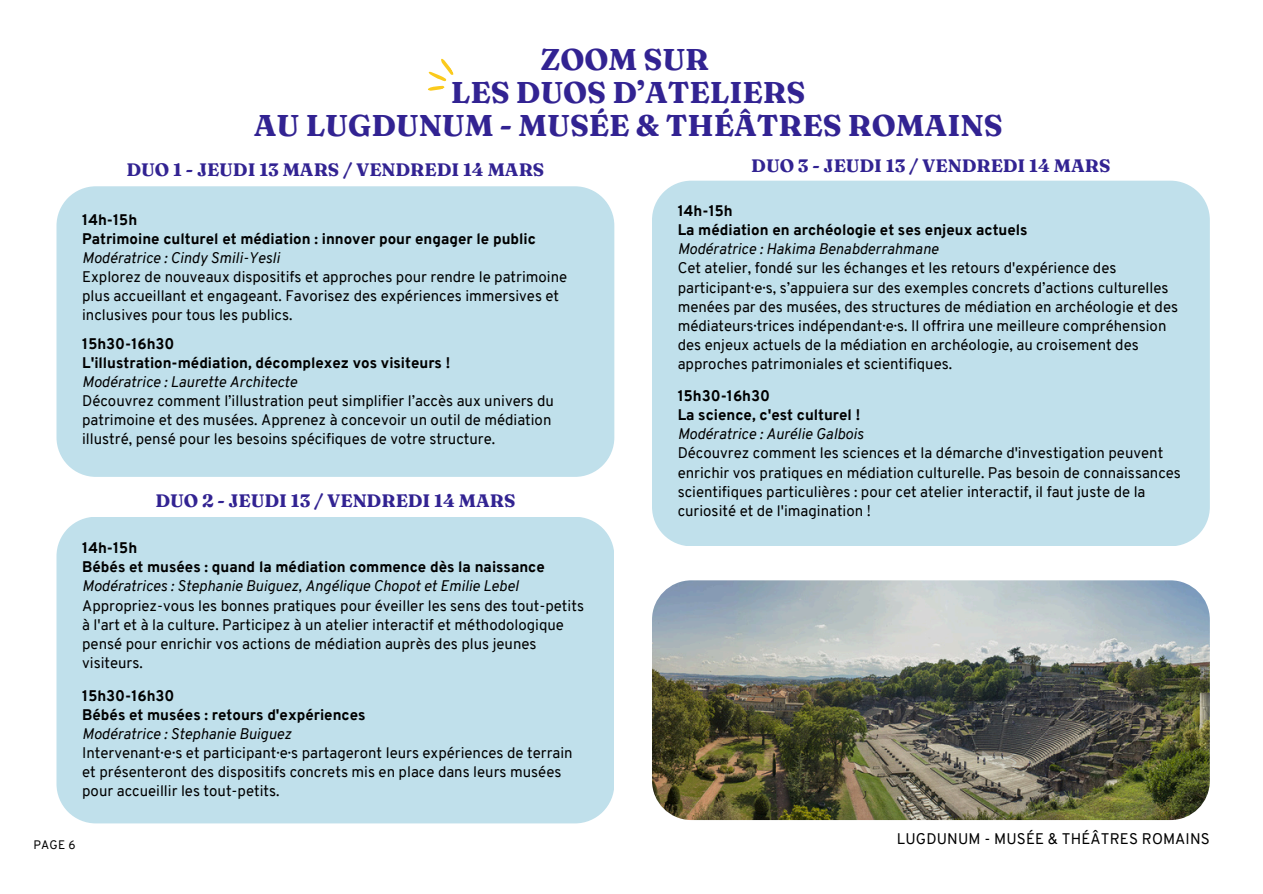
<style>
.page{position:relative;width:1263px;height:894px;background:#fff}
.page>*{position:absolute;margin:0;border:0;box-sizing:border-box;transform-origin:0 0}
.t1{font:700 30px/32.7px "Fraunces 9 pt";color:#322392;text-align:center}
.t2{font:700 18px "Fraunces 9 pt";color:#322392}
.t3{font:15px/19.2px "Overpass";color:#000}
.t4{font:12px "Overpass";color:#000}
.s1{font-weight:800}
.s2{font-style:italic}
</style>
<div class="page">
<svg style="left:428px;top:58px;width:26px;height:33px"></svg>
<div style="left:56px;top:186px;width:558px;height:291px;background:#c0e0eb"></div>
<div style="left:56px;top:517px;width:558px;height:306px;background:#c0e0eb"></div>
<div style="left:652px;top:181px;width:558px;height:365px;background:#c0e0eb"></div>
<img style="left:652px;top:580px;width:558px;height:239px;border-radius:39px">
<h1 class="t1" style="left:254px;top:43px;width:750px">ZOOM SUR<br>LES DUOS D’ATELIERS<br>AU LUGDUNUM - MUSÉE &amp; THÉÂTRES ROMAINS</h1>
<h4 class="t2" style="left:127px;top:158px;width:419px">DUO 1 - JEUDI 13 MARS / VENDREDI 14 MARS</h4>
<p class="t3" style="left:82px;top:211px;width:487px"><span class="s1">14h-15h<br>Patrimoine culturel et médiation : innover pour engager le public </span><span class="s2">Modératrice : Cindy Smili-Yesli<br></span>Explorez de nouveaux dispositifs et approches pour rendre le patrimoine plus accueillant et engageant. Favorisez des expériences immersives et inclusives pour tous les publics.</p>
<h2 class="t3" style="left:82px;top:335px;width:473px"><span class="s1">15h30-16h30<br>L'illustration-médiation, décomplexez vos visiteurs !<br></span><span class="s2">Modératrice : Laurette Architecte<br></span>Découvrez comment l’illustration peut simplifier l’accès aux univers du patrimoine et des musées. Apprenez à concevoir un outil de médiation illustré, pensé pour les besoins spécifiques de votre structure.</h2>
<p class="t2" style="left:155px;top:489px;width:362px">DUO 2 - JEUDI 13 / VENDREDI 14 MARS</p>
<h4 class="t3" style="left:82px;top:539px;width:503px"><span class="s1">14h-15h<br>Bébés et musées : quand la médiation commence dès la naissance </span><span class="s2">Modératrices : Stephanie Buiguez, Angélique Chopot et Emilie Lebel </span>Appropriez-vous les bonnes pratiques pour éveiller les sens des tout-petits à l'art et à la culture. Participez à un atelier interactif et méthodologique pensé pour enrichir vos actions de médiation auprès des plus jeunes visiteurs.</h4>
<h4 class="t3" style="left:82px;top:687px;width:492px"><span class="s1">15h30-16h30<br>Bébés et musées : retours d'expériences<br></span><span class="s2">Modératrice : Stephanie Buiguez<br></span>Intervenant·e·s et participant·e·s partageront leurs expériences de terrain et présenteront des dispositifs concrets mis en place dans leurs musées pour accueillir les tout-petits.</h4>
<h2 class="t4" style="left:33px;top:840px;width:44px">PAGE 6</h2>
<p class="t2" style="left:751px;top:154px;width:361px">DUO 3 - JEUDI 13 / VENDREDI 14 MARS</p>
<h2 class="t3" style="left:678px;top:202px;width:502px"><span class="s1">14h-15h<br>La médiation en archéologie et ses enjeux actuels<br></span><span class="s2">Modératrice : Hakima Benabderrahmane<br></span>Cet atelier, fondé sur les échanges et les retours d'expérience des participant·e·s, s’appuiera sur des exemples concrets d’actions culturelles menées par des musées, des structures de médiation en archéologie et des médiateurs·trices indépendant·e·s. Il offrira une meilleure compréhension des enjeux actuels de la médiation en archéologie, au croisement des approches patrimoniales et scientifiques.</h2>
<h4 class="t3" style="left:678px;top:387px;width:505px"><span class="s1">15h30-16h30<br>La science, c'est culturel !<br></span><span class="s2">Modératrice : Aurélie Galbois<br></span>Découvrez comment les sciences et la démarche d'investigation peuvent enrichir vos pratiques en médiation culturelle. Pas besoin de connaissances scientifiques particulières : pour cet atelier interactif, il faut juste de la curiosité et de l'imagination !</h4>
<h4 class="t3" style="left:897px;top:830px;width:314px">LUGDUNUM - MUSÉE &amp; THÉÂTRES ROMAINS</h4>
</div>
